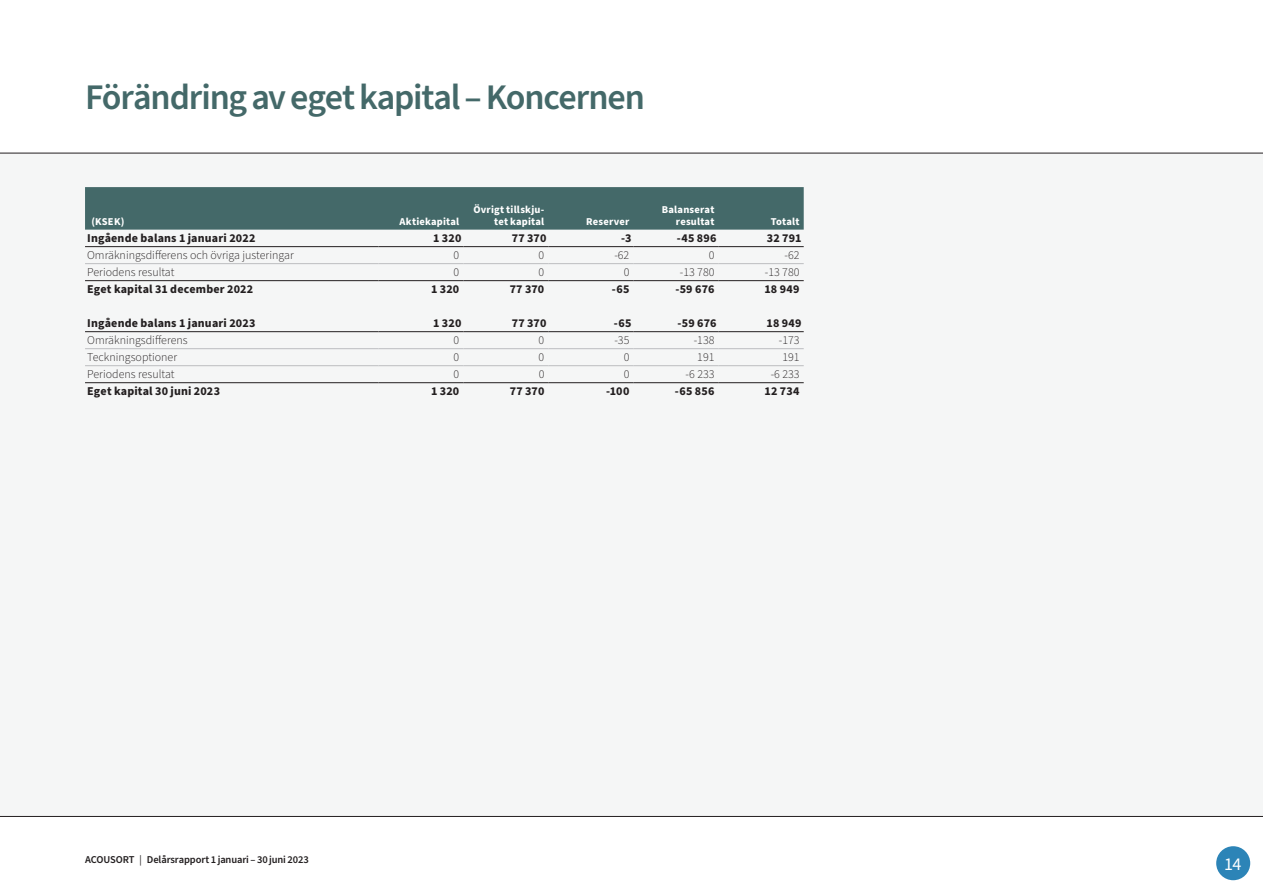
<style>
.page{position:relative;width:1263px;height:893px;background:#fff}
.page>*{position:absolute;margin:0;border:0;box-sizing:border-box;transform-origin:0 0}
.t1{font:600 36px "Source Sans Pro";letter-spacing:-.03em;color:#446969}
.t2{font:18px "Source Sans Pro";color:#fff}
.t3{font:700 12px "Source Sans Pro";letter-spacing:.015em;color:#231f20}
.t4{font:300 12px "Source Sans Pro";color:#231f20}
.t5{font:700 10.5px/12px "Source Sans Pro";letter-spacing:.02em;color:#fff;text-align:right}
.t6{font:600 10.5px "Source Sans Pro";letter-spacing:-.01em;color:#231f20}
.s1{font-family:"The Sans B W4";font-weight:300}
</style>
<div class="page">
<div style="left:1216px;top:846px;width:34px;height:34px;background:#2c84b7;border-radius:50%"></div>
<div style="left:0;top:153px;width:1263px;height:664px;background:#f5f6f6"></div>
<div style="left:85px;top:187px;width:719px;height:43px;background:#446969"></div>
<hr style="left:378px;top:246px;width:85px;height:1px;background:#231f20">
<hr style="left:463px;top:246px;width:86px;height:1px;background:#231f20">
<hr style="left:549px;top:246px;width:85px;height:1px;background:#231f20">
<hr style="left:634px;top:246px;width:85px;height:1px;background:#231f20">
<hr style="left:719px;top:246px;width:85px;height:1px;background:#231f20">
<hr style="left:85px;top:246px;width:293px;height:1px;background:#231f20">
<hr style="left:85px;top:280px;width:293px;height:1px;background:#231f20">
<hr style="left:378px;top:280px;width:85px;height:1px;background:#231f20">
<hr style="left:463px;top:280px;width:86px;height:1px;background:#231f20">
<hr style="left:549px;top:280px;width:85px;height:1px;background:#231f20">
<hr style="left:634px;top:280px;width:85px;height:1px;background:#231f20">
<hr style="left:719px;top:280px;width:85px;height:1px;background:#231f20">
<hr style="left:85px;top:331px;width:293px;height:1px;background:#231f20">
<hr style="left:378px;top:331px;width:85px;height:1px;background:#231f20">
<hr style="left:463px;top:331px;width:86px;height:1px;background:#231f20">
<hr style="left:549px;top:331px;width:85px;height:1px;background:#231f20">
<hr style="left:634px;top:331px;width:85px;height:1px;background:#231f20">
<hr style="left:719px;top:331px;width:85px;height:1px;background:#231f20">
<hr style="left:85px;top:263px;width:293px;height:1px;background:#bcbdc0">
<hr style="left:85px;top:382px;width:293px;height:1px;background:#231f20">
<hr style="left:378px;top:263px;width:85px;height:1px;background:#bcbdc0">
<hr style="left:378px;top:382px;width:85px;height:1px;background:#231f20">
<hr style="left:463px;top:382px;width:86px;height:1px;background:#231f20">
<hr style="left:549px;top:382px;width:85px;height:1px;background:#231f20">
<hr style="left:634px;top:382px;width:85px;height:1px;background:#231f20">
<hr style="left:719px;top:382px;width:85px;height:1px;background:#231f20">
<hr style="left:463px;top:263px;width:86px;height:1px;background:#bcbdc0">
<hr style="left:549px;top:263px;width:85px;height:1px;background:#bcbdc0">
<hr style="left:634px;top:263px;width:85px;height:1px;background:#bcbdc0">
<hr style="left:719px;top:263px;width:85px;height:1px;background:#bcbdc0">
<hr style="left:85px;top:348px;width:293px;height:1px;background:#bcbdc0">
<hr style="left:85px;top:365px;width:293px;height:1px;background:#bcbdc0">
<hr style="left:378px;top:348px;width:85px;height:1px;background:#bcbdc0">
<hr style="left:378px;top:365px;width:85px;height:1px;background:#bcbdc0">
<hr style="left:463px;top:348px;width:86px;height:1px;background:#bcbdc0">
<hr style="left:549px;top:348px;width:85px;height:1px;background:#bcbdc0">
<hr style="left:634px;top:348px;width:85px;height:1px;background:#bcbdc0">
<hr style="left:463px;top:365px;width:86px;height:1px;background:#bcbdc0">
<hr style="left:549px;top:365px;width:85px;height:1px;background:#bcbdc0">
<hr style="left:634px;top:365px;width:85px;height:1px;background:#bcbdc0">
<hr style="left:719px;top:348px;width:85px;height:1px;background:#bcbdc0">
<hr style="left:719px;top:365px;width:85px;height:1px;background:#bcbdc0">
<h1 class="t1" style="left:85px;top:73px;width:561px">Förändring av eget kapital – Koncernen</h1>
<p class="t5" style="left:91px;top:216px;width:34px">(KSEK)</p>
<p class="t5" style="left:399px;top:216px;width:61px">Aktiekapital</p>
<p class="t5" style="left:473px;top:204px;width:72px">Övrigt tillskju&shy;tet kapital</p>
<p class="t5" style="left:586px;top:216px;width:45px">Reserver</p>
<p class="t5" style="left:662px;top:204px;width:54px">Balanserat resultat</p>
<p class="t5" style="left:771px;top:216px;width:30px">Totalt</p>
<p class="t3" style="left:87px;top:230px;width:170px">Ingående balans 1 januari 2022</p>
<p class="t3" style="left:433px;top:230px;width:30px">1 320</p>
<p class="t3" style="left:512px;top:230px;width:36px">77 370</p>
<p class="t3" style="left:621px;top:230px;width:12px">-3</p>
<p class="t3" style="left:677px;top:230px;width:41px">-45 896</p>
<p class="t3" style="left:767px;top:230px;width:36px">32 791</p>
<p class="t4" style="left:87px;top:247px;width:208px">Omräkningsdifferens och övriga justeringar</p>
<p class="t4" style="left:453px;top:247px;width:7px">0</p>
<p class="t4" style="left:539px;top:247px;width:7px">0</p>
<p class="t4" style="left:614px;top:247px;width:17px">-62</p>
<p class="t4" style="left:709px;top:247px;width:7px">0</p>
<p class="t4" style="left:784px;top:247px;width:17px">-62</p>
<p class="t4" style="left:87px;top:264px;width:89px">Periodens resultat</p>
<p class="t4" style="left:454px;top:264px;width:7px">0</p>
<p class="t4" style="left:539px;top:264px;width:7px">0</p>
<p class="t4" style="left:624px;top:264px;width:7px">0</p>
<p class="t4" style="left:680px;top:264px;width:36px">-13 780</p>
<p class="t4" style="left:765px;top:264px;width:36px">-13 780</p>
<p class="t3" style="left:87px;top:281px;width:168px">Eget kapital 31 december 2022</p>
<p class="t3" style="left:431px;top:281px;width:30px">1 320</p>
<p class="t3" style="left:510px;top:281px;width:36px">77 370</p>
<p class="t3" style="left:612px;top:281px;width:19px">-65</p>
<p class="t3" style="left:675px;top:281px;width:40px">-59 676</p>
<p class="t3" style="left:764px;top:281px;width:37px">18 949</p>
<p class="t3" style="left:87px;top:315px;width:170px">Ingående balans 1 januari 2023</p>
<p class="t3" style="left:433px;top:315px;width:30px">1 320</p>
<p class="t3" style="left:512px;top:315px;width:36px">77 370</p>
<p class="t3" style="left:614px;top:315px;width:19px">-65</p>
<p class="t3" style="left:678px;top:315px;width:40px">-59 676</p>
<p class="t3" style="left:766px;top:315px;width:37px">18 949</p>
<p class="t4" style="left:87px;top:332px;width:102px">Omräkningsdifferens</p>
<p class="t4" style="left:454px;top:332px;width:7px">0</p>
<p class="t4" style="left:539px;top:332px;width:7px">0</p>
<p class="t4" style="left:614px;top:332px;width:17px">-35</p>
<p class="t4" style="left:694px;top:332px;width:22px">-138</p>
<p class="t4" style="left:779px;top:332px;width:22px">-173</p>
<p class="t4" style="left:87px;top:349px;width:91px">Teckningsoptioner</p>
<p class="t4" style="left:454px;top:349px;width:7px">0</p>
<p class="t4" style="left:539px;top:349px;width:7px">0</p>
<p class="t4" style="left:624px;top:349px;width:7px">0</p>
<p class="t4" style="left:697px;top:349px;width:19px">191</p>
<p class="t4" style="left:782px;top:349px;width:19px">191</p>
<p class="t4" style="left:87px;top:366px;width:89px">Periodens resultat</p>
<p class="t4" style="left:454px;top:366px;width:7px">0</p>
<p class="t4" style="left:539px;top:366px;width:7px">0</p>
<p class="t4" style="left:624px;top:366px;width:7px">0</p>
<p class="t4" style="left:686px;top:366px;width:30px">-6 233</p>
<p class="t4" style="left:771px;top:366px;width:30px">-6 233</p>
<p class="t3" style="left:87px;top:383px;width:134px">Eget kapital 30 juni 2023</p>
<p class="t3" style="left:431px;top:383px;width:30px">1 320</p>
<p class="t3" style="left:510px;top:383px;width:36px">77 370</p>
<p class="t3" style="left:606px;top:383px;width:25px">-100</p>
<p class="t3" style="left:675px;top:383px;width:41px">-65 856</p>
<p class="t3" style="left:764px;top:383px;width:37px">12 734</p>
<p class="t6" style="left:85px;top:852px;width:225px">ACOUSORT <span class="s1">|</span> Delårsrapport 1 januari – 30 juni 2023</p>
<h2 class="t2" style="left:1224px;top:852px;width:19px">14</h2>
</div>
